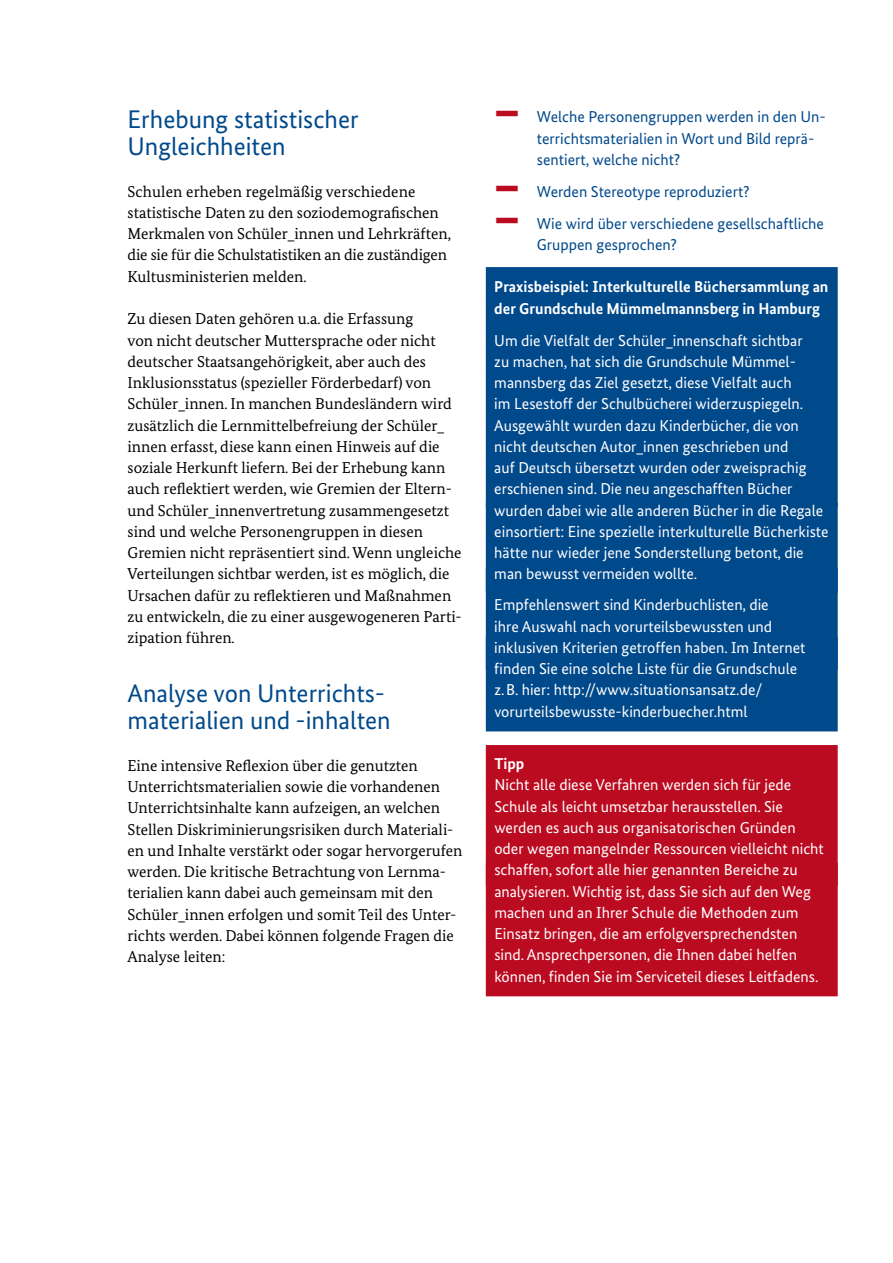
<style>
.page{position:relative;width:893px;height:1263px;background:#fff}
.page>*{position:absolute;margin:0;border:0;box-sizing:border-box;transform-origin:0 0}
.t1{font:700 56.7px "Bundes Sans";color:#bb0b20;scale:.57 1}
.H3_-_Headline{font:25.5px/27.8px "Bundes Sans";color:#00498b}
.fliesstext{font:15.75px/21.3px "Bundes Serif";color:#000}
.fliesstext-2{font:15.75px/21.3px "Bundes Sans";color:#fff}
.Box___3{font:15.75px/21.3px "Bundes Sans";color:#fff}
.Box___2{font:15.75px/21.3px "Bundes Sans";color:#fff}
.t2{font:15.75px/21.3px "Bundes Sans";color:#00498b}
.fliesstext-3{font:700 15.75px/21.3px "Bundes Sans";color:#fff}
.s1{font-weight:700}
</style>
<div class="page">
<div style="left:486px;top:267px;width:352px;height:240px;background:#00498b"></div>
<div style="left:486px;top:503px;width:352px;height:90px;background:#00498b"></div>
<div style="left:486px;top:568px;width:352px;height:102px;background:#00498b"></div>
<div style="left:486px;top:637px;width:352px;height:94px;background:#00498b"></div>
<div style="left:486px;top:745px;width:352px;height:141px;background:#bb0b20"></div>
<div style="left:486px;top:863px;width:352px;height:133px;background:#bb0b20"></div>
<p class="H3_-_Headline" style="left:128px;top:105px;width:233px">Erhebung statistischer<br>Ungleichheiten</p>
<p class="fliesstext" style="left:128px;top:180px;width:325px">Schulen erheben regelmäßig verschiedene statistische Daten zu den soziodemografischen Merkmalen von Schüler_innen und Lehrkräften, die sie für die Schulstatistiken an die zuständigen Kultusministerien melden.</p>
<p class="fliesstext" style="left:128px;top:308px;width:336px">Zu diesen Daten gehören u.a. die Erfassung<br>von nicht deutscher Muttersprache oder nicht deutscher Staatsangehörigkeit, aber auch des Inklusionsstatus (spezieller Förderbedarf) von Schüler_innen. In manchen Bundesländern wird zusätzlich die Lernmittelbefreiung der Schüler_ innen erfasst, diese kann einen Hinweis auf die soziale Herkunft liefern. Bei der Erhebung kann auch reflektiert werden, wie Gremien der Eltern&shy;und Schüler_innenvertretung zusammengesetzt sind und welche Personengruppen in diesen Gremien nicht repräsentiert sind. Wenn ungleiche Verteilungen sichtbar werden, ist es möglich, die Ursachen dafür zu reflektieren und Maßnahmen zu entwickeln, die zu einer ausgewogeneren Parti&shy;zipation führen.</p>
<p class="H3_-_Headline" style="left:128px;top:679px;width:265px">Analyse von Unterrichts&shy;materialien und -inhalten</p>
<p class="fliesstext" style="left:128px;top:755px;width:336px">Eine intensive Reflexion über die genutzten Unterrichtsmaterialien sowie die vorhandenen Unterrichtsinhalte kann aufzeigen, an welchen Stellen Diskriminierungsrisiken durch Materiali&shy;en und Inhalte verstärkt oder sogar hervorgerufen werden. Die kritische Betrachtung von Lernma&shy;terialien kann dabei auch gemeinsam mit den Schüler_innen erfolgen und somit Teil des Unter&shy;richts werden. Dabei können folgende Fragen die Analyse leiten:</p>
<p class="t1" style="left:494px;top:77px;width:46px">—</p>
<p class="t2" style="left:537px;top:106px;width:291px">Welche Personengruppen werden in den Un&shy;terrichtsmaterialien in Wort und Bild reprä&shy;sentiert, welche nicht?</p>
<p class="t1" style="left:494px;top:152px;width:46px">—</p>
<p class="t2" style="left:537px;top:180px;width:214px">Werden Stereotype reproduziert?</p>
<p class="t1" style="left:494px;top:184px;width:46px">—</p>
<p class="t2" style="left:537px;top:212px;width:289px">Wie wird über verschiedene gesellschaftliche<br>Gruppen gesprochen?</p>
<p class="fliesstext-3" style="left:494px;top:276px;width:336px">Praxisbeispiel: Interkulturelle Büchersammlung an der Grundschule Mümmelmannsberg in Hamburg</p>
<p class="fliesstext-2" style="left:494px;top:329px;width:336px">Um die Vielfalt der Schüler_innenschaft sichtbar<br>zu machen, hat sich die Grundschule Mümmel&shy;mannsberg das Ziel gesetzt, diese Vielfalt auch<br>im Lesestoff der Schulbücherei widerzuspiegeln.<br>Ausgewählt wurden dazu Kinderbücher, die von nicht deutschen Autor_innen geschrieben und<br>auf Deutsch übersetzt wurden oder zweisprachig erschienen sind. Die neu angeschafften Bücher wurden dabei wie alle anderen Bücher in die Regale einsortiert: Eine spezielle interkulturelle Bücherkiste hätte nur wieder jene Sonderstellung betont, die man bewusst vermeiden wollte.</p>
<p class="Box___2" style="left:494px;top:594px;width:313px">Empfehlenswert sind Kinderbuchlisten, die<br>ihre Auswahl nach vorurteilsbewussten und inklusiven Kriterien getroffen haben. Im Internet finden Sie eine solche Liste für die Grundschule z.B. hier: http://www.situationsansatz.de/ vorurteilsbewusste-kinderbuecher.html</p>
<p class="Box___3" style="left:494px;top:753px;width:331px"><span class="s1">Tipp<br></span>Nicht alle diese Verfahren werden sich für jede Schule als leicht umsetzbar herausstellen. Sie werden es auch aus organisatorischen Gründen oder wegen mangelnder Ressourcen vielleicht nicht schaffen, sofort alle hier genannten Bereiche zu analysieren. Wichtig ist, dass Sie sich auf den Weg machen und an Ihrer Schule die Methoden zum Einsatz bringen, die am erfolgversprechendsten sind. Ansprechpersonen, die Ihnen dabei helfen können, finden Sie im Serviceteil dieses Leitfadens.</p>
</div>
